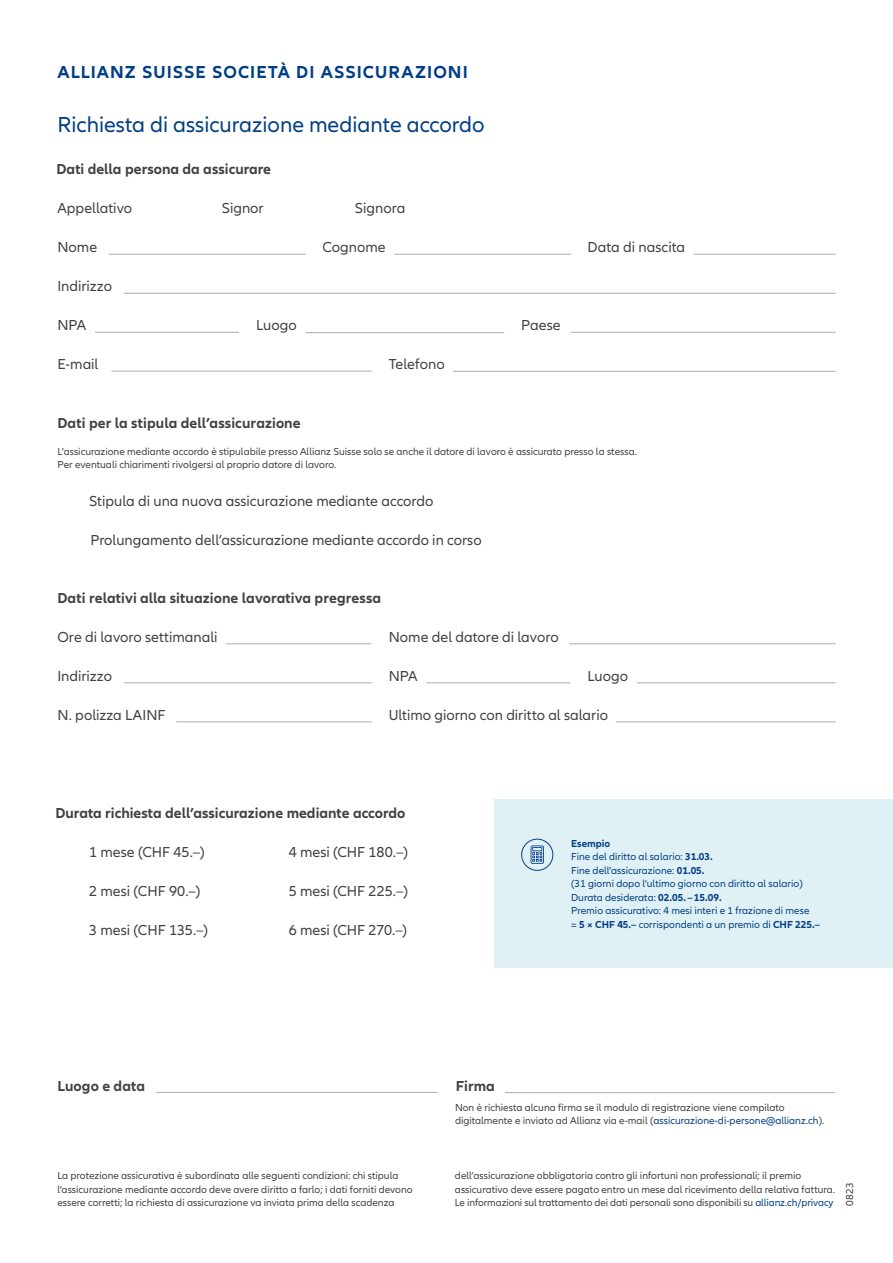
<style>
.page{position:relative;width:893px;height:1263px;background:#fff}
.page>*{position:absolute;margin:0;border:0;box-sizing:border-box;transform-origin:0 0}
.t1{font:22.5px "Allianz Neo";color:#033f85}
.t2{font:700 18px "Allianz Neo";letter-spacing:.06em;color:#033f85}
.t3{font:15px "Allianz Neo";color:#424241}
.t4{font:700 15px "Allianz Neo";color:#424241}
.t5{font:10.5px/13.5px "Allianz Neo";color:#424241}
.t6{font:10.5px/13.5px "Allianz Neo";color:#033f85}
.s1{font-weight:700}
.s2{color:#033f85}
</style>
<div class="page">
<hr style="left:109px;top:254px;width:196px;height:1px;background:#aaa">
<hr style="left:226px;top:643px;width:145px;height:1px;background:#aaa">
<hr style="left:111px;top:371px;width:261px;height:1px;background:#aaa">
<hr style="left:124px;top:682px;width:248px;height:1px;background:#aaa">
<hr style="left:176px;top:722px;width:196px;height:1px;background:#aaa">
<hr style="left:156px;top:1092px;width:282px;height:1px;background:#aaa">
<hr style="left:505px;top:1092px;width:330px;height:1px;background:#aaa">
<hr style="left:426px;top:682px;width:144px;height:1px;background:#aaa">
<hr style="left:637px;top:682px;width:199px;height:1px;background:#aaa">
<hr style="left:616px;top:722px;width:220px;height:1px;background:#aaa">
<hr style="left:569px;top:643px;width:267px;height:1px;background:#aaa">
<hr style="left:453px;top:371px;width:383px;height:1px;background:#aaa">
<hr style="left:95px;top:332px;width:144px;height:1px;background:#aaa">
<hr style="left:124px;top:293px;width:712px;height:1px;background:#aaa">
<hr style="left:394px;top:254px;width:177px;height:1px;background:#aaa">
<hr style="left:305px;top:332px;width:199px;height:1px;background:#aaa">
<hr style="left:694px;top:254px;width:142px;height:1px;background:#aaa">
<hr style="left:571px;top:332px;width:265px;height:1px;background:#aaa">
<div style="left:494px;top:800px;width:399px;height:168px;background:#e0f1f5"></div>
<div style="left:521px;top:839px;width:32px;height:32px;border:1px solid #033f85;border-radius:50%"></div>
<svg style="left:531px;top:845px;width:13px;height:19px"></svg>
<h2 class="t2" style="left:57px;top:61px;width:412px">ALLIANZ SUISSE SOCIETÀ DI ASSICURAZIONI</h2>
<h1 class="t1" style="left:57px;top:112px;width:429px">Richiesta di assicurazione mediante accordo</h1>
<h3 class="t4" style="left:56px;top:161px;width:216px">Dati della persona da assicurare</h3>
<h3 class="t3" style="left:57px;top:200px;width:76px">Appellativo</h3>
<h3 class="t3" style="left:222px;top:200px;width:43px">Signor</h3>
<h3 class="t3" style="left:355px;top:200px;width:52px">Signora</h3>
<h3 class="t3" style="left:57px;top:239px;width:41px">Nome</h3>
<h3 class="t3" style="left:322px;top:239px;width:65px">Cognome</h3>
<h3 class="t3" style="left:587px;top:239px;width:99px">Data di nascita</h3>
<h3 class="t3" style="left:57px;top:278px;width:56px">Indirizzo</h3>
<h3 class="t3" style="left:57px;top:317px;width:30px">NPA</h3>
<h3 class="t3" style="left:256px;top:317px;width:42px">Luogo</h3>
<h3 class="t3" style="left:521px;top:317px;width:41px">Paese</h3>
<h3 class="t3" style="left:57px;top:356px;width:43px">E-mail</h3>
<h3 class="t3" style="left:389px;top:356px;width:57px">Telefono</h3>
<h3 class="t4" style="left:57px;top:414px;width:245px">Dati per la stipula dell’assicurazione</h3>
<p class="t5" style="left:57px;top:445px;width:581px">L’assicurazione mediante accordo è stipulabile presso Allianz Suisse solo se anche il datore di lavoro è assicurato presso la stessa.<br>Per eventuali chiarimenti rivolgersi al proprio datore di lavoro.</p>
<h3 class="t3" style="left:89px;top:492px;width:346px">Stipula di una nuova assicurazione mediante accordo</h3>
<h3 class="t3" style="left:90px;top:531px;width:393px">Prolungamento dell’assicurazione mediante accordo in corso</h3>
<h3 class="t4" style="left:57px;top:590px;width:325px">Dati relativi alla situazione lavorativa pregressa</h3>
<h3 class="t3" style="left:57px;top:629px;width:162px">Ore di lavoro settimanali</h3>
<h3 class="t3" style="left:389px;top:629px;width:172px">Nome del datore di lavoro</h3>
<h3 class="t3" style="left:57px;top:668px;width:56px">Indirizzo</h3>
<h3 class="t3" style="left:57px;top:707px;width:110px">N. polizza LAINF</h3>
<h3 class="t3" style="left:389px;top:668px;width:30px">NPA</h3>
<h3 class="t3" style="left:587px;top:668px;width:42px">Luogo</h3>
<h3 class="t3" style="left:389px;top:707px;width:221px">Ultimo giorno con diritto al salario</h3>
<h3 class="t4" style="left:55px;top:804px;width:351px">Durata richiesta dell’assicurazione mediante accordo</h3>
<h3 class="t3" style="left:89px;top:843px;width:117px">1 mese (CHF 45.–)</h3>
<h3 class="t3" style="left:89px;top:882px;width:113px">2 mesi (CHF 90.–)</h3>
<h3 class="t3" style="left:89px;top:921px;width:121px">3 mesi (CHF 135.–)</h3>
<h3 class="t3" style="left:289px;top:843px;width:121px">4 mesi (CHF 180.–)</h3>
<h3 class="t3" style="left:289px;top:882px;width:121px">5 mesi (CHF 225.–)</h3>
<h3 class="t3" style="left:289px;top:921px;width:120px">6 mesi (CHF 270.–)</h3>
<p class="t6" style="left:571px;top:837px;width:250px"><span class="s1">Esempio<br></span>Fine del diritto al salario: <span class="s1">31.03.<br></span>Fine dell’assicurazione: <span class="s1">01.05.<br></span>(31 giorni dopo l’ultimo giorno con diritto al salario)<br>Durata desiderata: <span class="s1">02.05. –15.09.<br></span>Premio assicurativo: 4 mesi interi e 1 frazione di mese<br>= <span class="s1">5 × CHF 45.–</span> corrispondenti a un premio di <span class="s1">CHF 225.–</span></p>
<h3 class="t4" style="left:57px;top:1077px;width:89px">Luogo e data</h3>
<h3 class="t4" style="left:456px;top:1077px;width:41px">Firma</h3>
<p class="t5" style="left:455px;top:1101px;width:371px">Non è richiesta alcuna firma se il modulo di registrazione viene compilato digitalmente e inviato ad Allianz via e-mail (<span class="s2">assicurazione-di-persone@allianz.ch</span>).</p>
<p class="t5" style="left:57px;top:1169px;width:357px">La protezione assicurativa è subordinata alle seguenti condizioni: chi stipula l’assicurazione mediante accordo deve avere diritto a farlo; i dati forniti devono essere corretti; la richiesta di assicurazione va inviata prima della scadenza</p>
<p class="t5" style="left:455px;top:1169px;width:382px">dell’assicurazione obbligatoria contro gli infortuni non professionali; il premio assicurativo deve essere pagato entro un mese dal ricevimento della relativa fattura.<br>Le informazioni sul trattamento dei dati personali sono disponibili su <span class="s2">allianz.ch/privacy</span></p>
<p class="t5" style="left:843px;top:1205px;width:25px;rotate:-90deg">0823</p>
</div>
